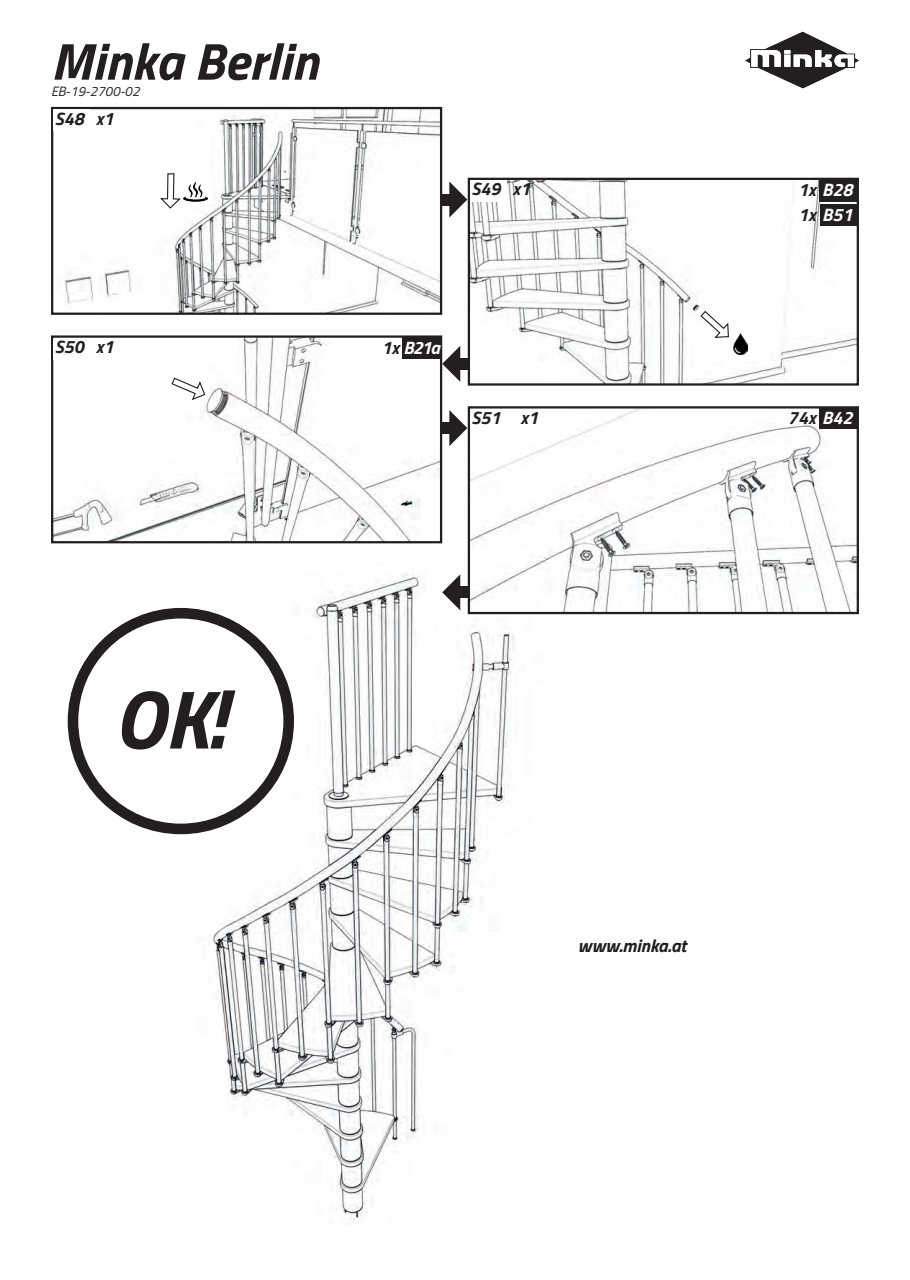
<style>
.page{position:relative;width:910px;height:1280px;background:#fff}
.page>*{position:absolute;margin:0;border:0;box-sizing:border-box;transform-origin:0 0}
.t1{font:italic 700 82.95px "Titillium Web";color:#231f20}
.t2{font:italic 700 52.05px "Titillium Web";color:#231f20}
.t3{font:italic 700 18px "Titillium Web";color:#231f20}
.t4{font:italic 700 18px "Titillium Web";color:#fff}
.t5{font:italic 13.5px "Titillium Web";color:#231f20}
.s1{color:#231f20}
.s2{color:#fff}
</style>
<div class="page">
<img style="left:745px;top:31px;width:114px;height:58px">
<img style="left:67px;top:563px;width:638px;height:659px">
<div style="left:68px;top:608px;width:226px;height:226px;border:11px solid #231f20;border-radius:50%"></div>
<div style="left:460px;top:586px;width:50px;height:12px;background:#231f20"></div>
<svg style="left:442px;top:574px;width:18px;height:36px"></svg>
<div style="left:460px;top:358px;width:50px;height:12px;background:#231f20"></div>
<svg style="left:442px;top:346px;width:18px;height:36px"></svg>
<div style="left:399px;top:194px;width:51px;height:12px;background:#231f20"></div>
<svg style="left:449px;top:182px;width:18px;height:36px"></svg>
<img style="left:64px;top:110px;width:375px;height:202px">
<div style="left:51px;top:107px;width:391px;height:208px;border:2px solid #231f20"></div>
<div style="left:53px;top:109px;width:37px;height:22px;background:#fff"></div>
<img style="left:471px;top:181px;width:385px;height:202px">
<div style="left:468px;top:178px;width:391px;height:208px;border:2px solid #231f20"></div>
<div style="left:470px;top:180px;width:37px;height:22px;background:#fff"></div>
<div style="left:820px;top:180px;width:37px;height:21px;background:#231f20"></div>
<div style="left:399px;top:422px;width:51px;height:12px;background:#231f20"></div>
<svg style="left:449px;top:410px;width:18px;height:36px"></svg>
<img style="left:54px;top:338px;width:385px;height:202px">
<div style="left:51px;top:335px;width:391px;height:208px;border:2px solid #231f20"></div>
<div style="left:53px;top:338px;width:37px;height:21px;background:#fff"></div>
<div style="left:403px;top:338px;width:37px;height:21px;background:#231f20"></div>
<img style="left:471px;top:409px;width:385px;height:202px">
<div style="left:468px;top:406px;width:391px;height:208px;border:2px solid #231f20"></div>
<div style="left:470px;top:409px;width:37px;height:21px;background:#fff"></div>
<div style="left:820px;top:204px;width:37px;height:22px;background:#231f20"></div>
<svg style="left:159px;top:173px;width:22px;height:36px"></svg>
<svg style="left:700px;top:310px;width:29px;height:28px"></svg>
<svg style="left:171px;top:377px;width:35px;height:24px"></svg>
<img style="left:183px;top:182px;width:24px;height:20px">
<img style="left:733px;top:333px;width:14px;height:22px">
<div style="left:820px;top:408px;width:37px;height:21px;background:#231f20"></div>
<h2 class="t2" style="left:51px;top:21px;width:269px">Minka Berlin</h2>
<p class="t5" style="left:51px;top:82px;width:90px">EB-19-2700-02</p>
<p class="t3" style="left:55px;top:104px;width:60px">S48 x1</p>
<p class="t3" style="left:472px;top:175px;width:60px">S49 x1</p>
<p class="t4" style="left:798px;top:176px;width:56px"><span class="s1">1x</span> B28</p>
<p class="t4" style="left:798px;top:201px;width:56px"><span class="s1">1x</span> B51</p>
<p class="t3" style="left:55px;top:333px;width:60px">S50 x1</p>
<p class="t4" style="left:381px;top:334px;width:60px"><span class="s1">1x</span> B21a</p>
<p class="t3" style="left:472px;top:403px;width:68px">S51 x1</p>
<p class="t3" style="left:788px;top:403px;width:66px">74x <span class="s2">B42</span></p>
<p class="t1" style="left:113px;top:654px;width:111px">OK!</p>
<p class="t3" style="left:578px;top:931px;width:110px">www.minka.at</p>
</div>
